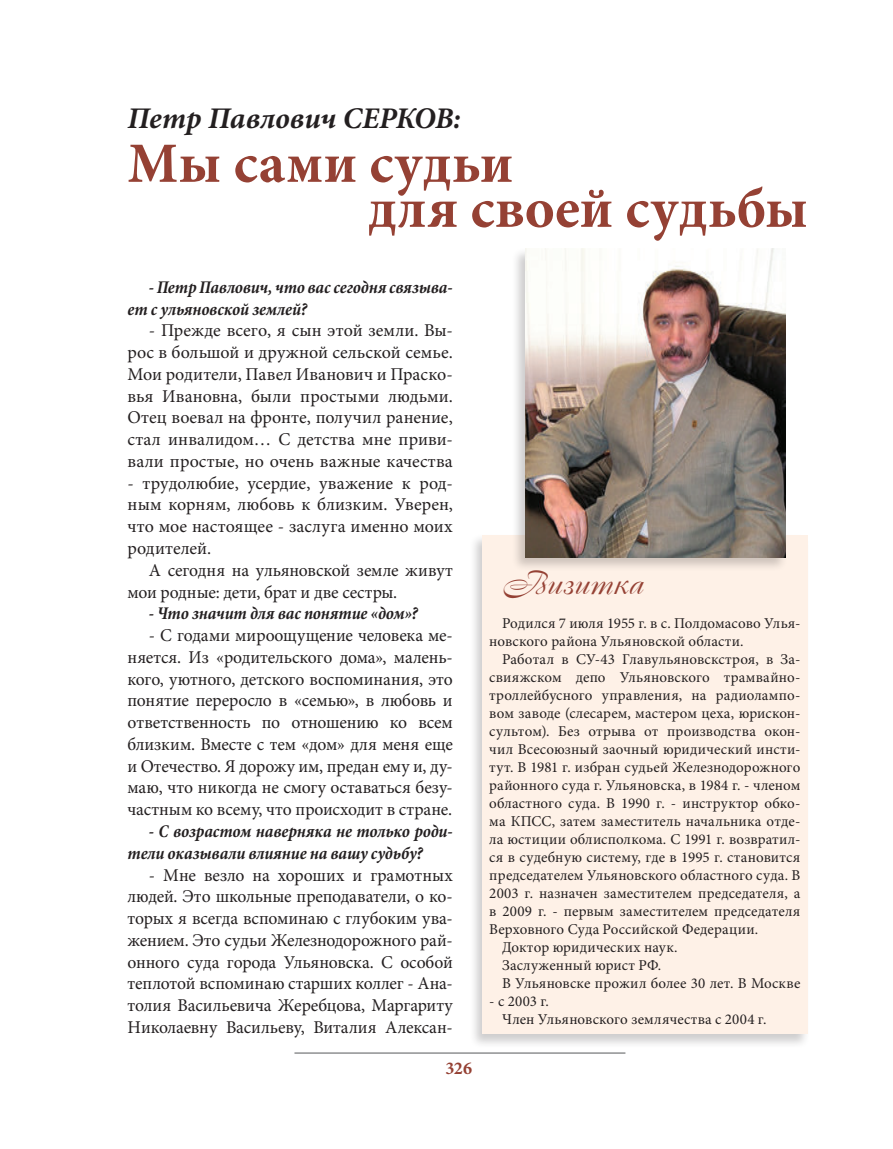
<style>
.page{position:relative;width:893px;height:1149px;background:#fff}
.page>*{position:absolute;margin:0;border:0;box-sizing:border-box;transform-origin:0 0}
.t1{font:700 57px/45px "Minion Pro";letter-spacing:.015em;color:#954134}
.t2{font:33px "Cassandra";letter-spacing:.015em;color:#954134}
.t3{font:italic 700 30px "Minion Pro";letter-spacing:-.01em;color:#231f20}
.t4{font:18px/21.8px "Minion Pro";color:#231f20;text-align:justify}
.t5{font:italic 700 condensed 18px/21.8px "Minion Pro";letter-spacing:-.01em;color:#231f20}
.t6{font:700 18px "Minion Pro";color:#954134}
.t7{font:15px/18px "Minion Pro";letter-spacing:.01em;color:#231f20}
</style>
<div class="page">
<hr style="left:294px;top:1052px;width:331px;height:1px;background:#57585a">
<div style="left:469px;top:533px;width:341px;height:515px;background:#231f20;opacity:.22"></div>
<div style="left:483px;top:535px;width:325px;height:498px;background:#fef1e7"></div>
<div style="left:511px;top:247px;width:277px;height:324px;background:#231f20;opacity:.22"></div>
<img style="left:525px;top:249px;width:260px;height:308px">
<h3 class="t3" style="left:128px;top:97px;width:335px">Петр Павлович СЕРКОВ :</h3>
<h1 class="t1" style="left:368px;top:140px;width:441px;text-indent:-240px">Мы сами судьи<br>для своей судьбы</h1>
<p class="t5" style="left:128px;top:276px;width:327px;text-indent:21px">- Петр Павлович, что вас сегодня связыва&shy;ет с ульяновской землей?</p>
<p class="t4" style="left:128px;top:320px;width:327px;text-indent:21px">- Прежде всего, я сын этой земли. Вы&shy;рос в большой и дружной сельской семье.<br>Мои родители, Павел Иванович и Праско&shy;вья Ивановна, были простыми людьми.<br>Отец воевал на фронте, получил ранение, стал инвалидом… С детства мне приви&shy;вали простые, но очень важные качества</p>
<p class="t4" style="left:128px;top:472px;width:327px">- трудолюбие, усердие, уважение к род&shy;ным корням, любовь к близким. Уверен, что мое настоящее - заслуга именно моих родителей.</p>
<p class="t4" style="left:128px;top:559px;width:327px;text-indent:21px">А сегодня на ульяновской земле живут мои родные: дети, брат и две сестры.</p>
<p class="t5" style="left:149px;top:602px;width:271px">- Что значит для вас понятие «дом»?</p>
<p class="t4" style="left:128px;top:624px;width:327px;text-indent:21px">- С годами мироощущение человека ме&shy;няется. Из «родительского дома», малень&shy;кого, уютного, детского воспоминания, это понятие переросло в «семью», в любовь и ответственность по отношению ко всем близким. Вместе с тем «дом» для меня еще и Отечество. Я дорожу им, предан ему и, ду&shy;маю, что никогда не смогу оставаться безу&shy;частным ко всему, что происходит в стране.</p>
<p class="t5" style="left:128px;top:820px;width:327px;text-indent:21px">- С возрастом наверняка не только роди&shy;тели оказывали влияние на вашу судьбу?</p>
<p class="t4" style="left:128px;top:863px;width:327px;text-indent:21px">- Мне везло на хороших и грамотных людей. Это школьные преподаватели, о ко&shy;торых я всегда вспоминаю с глубоким ува&shy;жением. Это судьи Железнодорожного рай&shy;онного суда города Ульяновска. С особой теплотой вспоминаю старших коллег - Ана&shy;толия Васильевича Жеребцова, Маргариту Николаевну Васильеву, Виталия Алексан-</p>
<p class="t6" style="left:445px;top:1054px;width:28px">326</p>
<h2 class="t2" style="left:502px;top:561px;width:143px">Визитка</h2>
<p class="t7" style="left:489px;top:614px;width:313px;text-indent:13px">Родился 7 июля 1955 г. в с. Полдомасово Улья&shy;новского района Ульяновской области.</p>
<p class="t7" style="left:502px;top:650px;width:300px">Работал в СУ-43 Главульяновскстроя, в За-</p>
<p class="t7" style="left:489px;top:668px;width:313px">свияжском депо Ульяновского трамвайно-</p>
<p class="t7" style="left:489px;top:686px;width:313px">троллейбусного управления, на радиолампо-</p>
<p class="t7" style="left:489px;top:704px;width:313px">вом заводе (слесарем, мастером цеха, юрискон-</p>
<p class="t7" style="left:489px;top:722px;width:313px">сультом). Без отрыва от производства окон-</p>
<p class="t7" style="left:489px;top:740px;width:313px">чил Всесоюзный заочный юридический инсти-</p>
<p class="t7" style="left:489px;top:758px;width:313px">тут. В 1981 г. избран судьей Железнодорожного</p>
<p class="t7" style="left:489px;top:776px;width:312px">районного суда г. Ульяновска, в 1984 г. - членом</p>
<p class="t7" style="left:489px;top:794px;width:313px">областного суда. В 1990 г. - инструктор обко-</p>
<p class="t7" style="left:489px;top:812px;width:313px">ма КПСС, затем заместитель начальника отде-</p>
<p class="t7" style="left:489px;top:830px;width:313px">ла юстиции облисполкома. С 1991 г. возвратил-</p>
<p class="t7" style="left:489px;top:848px;width:313px">ся в судебную систему, где в 1995 г. становится</p>
<p class="t7" style="left:489px;top:866px;width:313px">председателем Ульяновского областного суда. В</p>
<p class="t7" style="left:489px;top:884px;width:313px">2003 г. назначен заместителем председателя, а</p>
<p class="t7" style="left:489px;top:902px;width:313px">в 2009 г. - первым заместителем председателя</p>
<p class="t7" style="left:489px;top:920px;width:270px">Верховного Суда Российской Федерации.</p>
<p class="t7" style="left:502px;top:938px;width:177px">Доктор юридических наук.</p>
<p class="t7" style="left:502px;top:956px;width:161px">Заслуженный юрист РФ.</p>
<p class="t7" style="left:502px;top:974px;width:300px">В Ульяновске прожил более 30 лет. В Москве</p>
<p class="t7" style="left:502px;top:992px;width:266px;text-indent:-13px">- с 2003 г.<br>Член Ульяновского землячества с 2004 г.</p>
</div>
